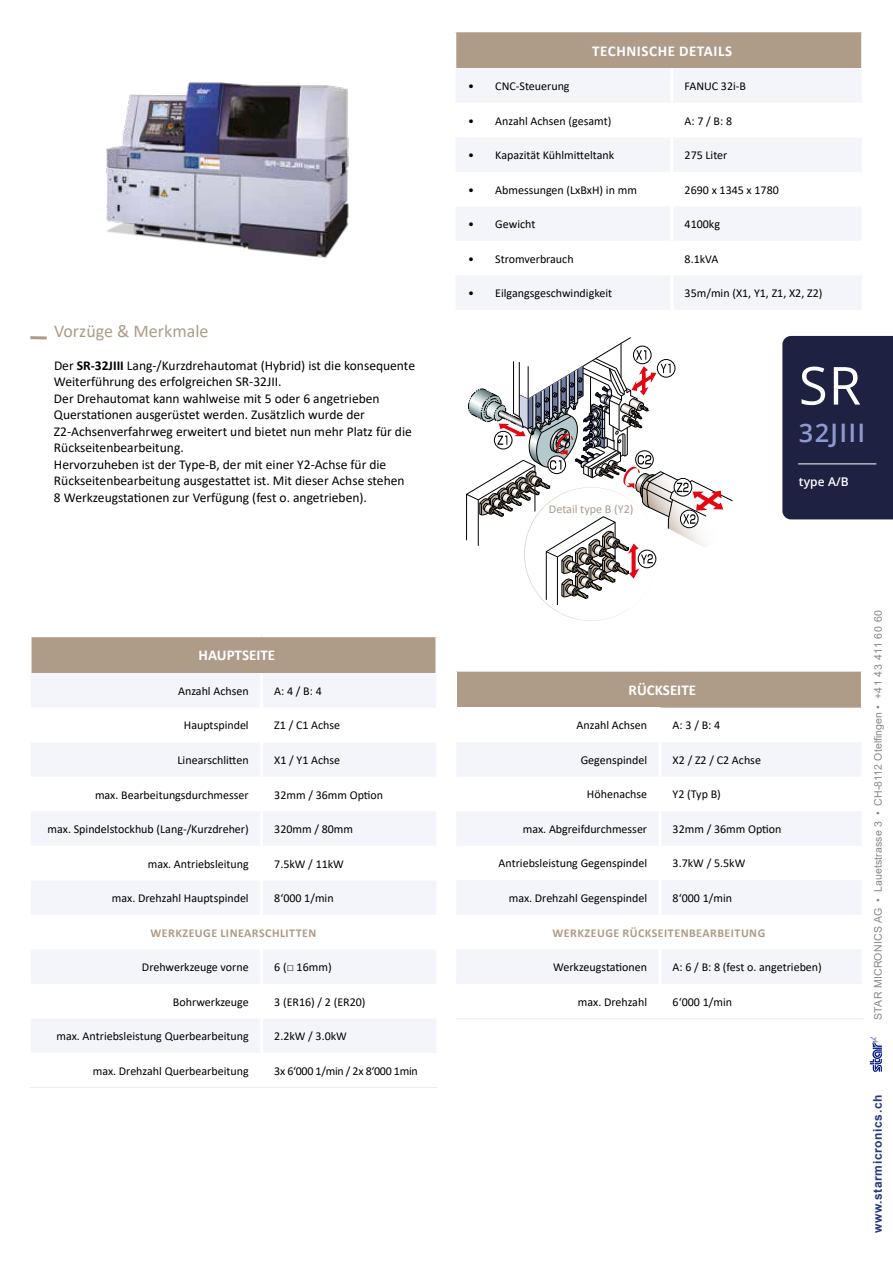
<style>
.page{position:relative;width:893px;height:1263px;background:#fff}
.page>*{position:absolute;margin:0;border:0;box-sizing:border-box;transform-origin:0 0}
.t1{font:52.5px "Open Sans";color:#fff}
.t2{font:600 25.5px "Open Sans";letter-spacing:.05em;color:#8e99cd}
.t3{font:18px "Calibri";color:#ae9b88}
.t4{font:700 15px "Calibri";color:#fff}
.t5{font:700 15px "Calibri";letter-spacing:.04em;color:#fff}
.t6{font:13.5px/16.5px "Calibri";color:#000}
.t7{font:12.15px "Calibri";color:#af9c89}
.t8{font:12px "Calibri";color:#000}
.t9{font:700 12px "Calibri";letter-spacing:.04em;color:#ae9b88}
.t10{font:12px "Calibri";letter-spacing:-.025em;color:#000}
.t11{font:700 12px "Arial";letter-spacing:.05em;color:#283583}
.t12{font:600 12px "Open Sans";color:#fff}
.t13{font:10.5px "Arial";letter-spacing:.01em;color:#878787}
.s1{font-weight:700}
</style>
<div class="page">
<svg style="left:870px;top:1037px;width:12px;height:35px"></svg>
<div style="left:782px;top:336px;width:111px;height:183px;background:#1e2142"></div>
<hr style="left:798px;top:463px;width:78px;height:1px;background:#fff">
<svg style="left:466px;top:337px;width:267px;height:284px"></svg>
<img style="left:106px;top:82px;width:243px;height:177px">
<div style="left:456px;top:32px;width:406px;height:36px;background:#ae9b88"></div>
<div style="left:456px;top:69px;width:406px;height:241px;background:#f4f5fb"></div>
<svg style="left:456px;top:103px;width:406px;height:172px"></svg>
<hr style="left:670px;top:68px;width:3px;height:35px;background:#fff">
<hr style="left:670px;top:103px;width:3px;height:34px;background:#fff">
<hr style="left:670px;top:137px;width:3px;height:35px;background:#fff">
<hr style="left:670px;top:172px;width:3px;height:34px;background:#fff">
<hr style="left:670px;top:206px;width:3px;height:35px;background:#fff">
<hr style="left:670px;top:241px;width:3px;height:34px;background:#fff">
<hr style="left:670px;top:275px;width:3px;height:35px;background:#fff">
<hr style="left:861px;top:32px;width:2px;height:36px;background:#fff">
<hr style="left:30px;top:336px;width:17px;height:3px;background:#ae9b88">
<hr style="left:455px;top:983px;width:407px;height:1px;background:#ae9b88">
<div style="left:456px;top:671px;width:406px;height:37px;background:#ae9b88"></div>
<svg style="left:456px;top:743px;width:406px;height:241px;fill:#f4f5fb"></svg>
<hr style="left:658px;top:742px;width:3px;height:35px;background:#fff">
<hr style="left:658px;top:777px;width:3px;height:34px;background:#fff">
<hr style="left:658px;top:811px;width:3px;height:35px;background:#fff">
<hr style="left:658px;top:846px;width:3px;height:34px;background:#fff">
<hr style="left:658px;top:880px;width:3px;height:35px;background:#fff">
<hr style="left:658px;top:949px;width:3px;height:35px;background:#fff">
<hr style="left:455px;top:670px;width:205px;height:2px;background:#fff">
<hr style="left:455px;top:672px;width:2px;height:36px;background:#fff">
<hr style="left:660px;top:670px;width:202px;height:2px;background:#fff">
<hr style="left:861px;top:672px;width:1px;height:36px;background:#fff">
<hr style="left:456px;top:1018px;width:407px;height:1px;background:#ae9b88">
<div style="left:31px;top:636px;width:405px;height:37px;background:#ae9b88"></div>
<div style="left:31px;top:674px;width:405px;height:33px;background:#f4f5fb"></div>
<svg style="left:31px;top:743px;width:405px;height:310px;fill:#f4f5fb"></svg>
<hr style="left:260px;top:673px;width:3px;height:35px;background:#fff">
<hr style="left:260px;top:742px;width:3px;height:35px;background:#fff">
<hr style="left:260px;top:777px;width:3px;height:34px;background:#fff">
<hr style="left:260px;top:811px;width:3px;height:35px;background:#fff">
<hr style="left:260px;top:846px;width:3px;height:34px;background:#fff">
<hr style="left:260px;top:880px;width:3px;height:35px;background:#fff">
<hr style="left:260px;top:949px;width:3px;height:35px;background:#fff">
<hr style="left:260px;top:984px;width:3px;height:34px;background:#fff">
<hr style="left:260px;top:1018px;width:3px;height:35px;background:#fff">
<hr style="left:30px;top:636px;width:231px;height:1px;background:#fff">
<hr style="left:30px;top:637px;width:2px;height:36px;background:#fff">
<hr style="left:261px;top:636px;width:176px;height:1px;background:#fff">
<hr style="left:435px;top:637px;width:2px;height:36px;background:#fff">
<hr style="left:30px;top:1087px;width:407px;height:1px;background:#ae9b88">
<h3 class="t3" style="left:54px;top:318px;width:156px">Vorzüge &amp; Merkmale</h3>
<p class="t6" style="left:54px;top:357px;width:363px">Der <span class="s1">SR-32JIII</span> Lang-/Kurzdrehautomat (Hybrid) ist die konsequente Weiterführung des erfolgreichen SR-32JII.<br>Der Drehautomat kann wahlweise mit 5 oder 6 angetrieben Querstationen ausgerüstet werden. Zusätzlich wurde der Z2-Achsenverfahrweg erweitert und bietet nun mehr Platz für die Rückseitenbearbeitung.<br>Hervorzuheben ist der Type-B, der mit einer Y2-Achse für die Rückseitenbearbeitung ausgestattet ist. Mit dieser Achse stehen<br>8 Werkzeugstationen zur Verfügung (fest o. angetrieben).</p>
<p class="t4" style="left:199px;top:645px;width:78px">HAUPTSEITE</p>
<p class="t8" style="left:178px;top:683px;width:72px">Anzahl Achsen</p>
<p class="t8" style="left:274px;top:683px;width:49px">A: 4 / B: 4</p>
<p class="t8" style="left:184px;top:717px;width:66px">Hauptspindel</p>
<p class="t8" style="left:274px;top:717px;width:67px">Z1 / C1 Achse</p>
<p class="t8" style="left:178px;top:752px;width:73px">Linearschlitten</p>
<p class="t8" style="left:274px;top:752px;width:67px">X1 / Y1 Achse</p>
<p class="t8" style="left:95px;top:786px;width:155px">max. Bearbeitungsdurchmesser</p>
<p class="t8" style="left:274px;top:786px;width:110px">32mm / 36mm Option</p>
<p class="t8" style="left:48px;top:821px;width:203px">max. Spindelstockhub (Lang-/Kurzdreher)</p>
<p class="t8" style="left:274px;top:821px;width:80px">320mm / 80mm</p>
<p class="t8" style="left:148px;top:855px;width:102px">max. Antriebsleitung</p>
<p class="t8" style="left:274px;top:855px;width:71px">7.5kW / 11kW</p>
<p class="t8" style="left:112px;top:890px;width:138px">max. Drehzahl Hauptspindel</p>
<p class="t8" style="left:274px;top:890px;width:61px">8‘000 1/min</p>
<p class="t9" style="left:151px;top:924px;width:167px">WERKZEUGE LINEARSCHLITTEN</p>
<p class="t8" style="left:142px;top:959px;width:108px">Drehwerkzeuge vorne</p>
<p class="t8" style="left:274px;top:959px;width:59px">6 (□ 16mm)</p>
<p class="t8" style="left:173px;top:993px;width:77px">Bohrwerkzeuge</p>
<p class="t8" style="left:274px;top:993px;width:93px">3 (ER16) / 2 (ER20)</p>
<p class="t8" style="left:56px;top:1028px;width:194px">max. Antriebsleistung Querbearbeitung</p>
<p class="t8" style="left:274px;top:1028px;width:74px">2.2kW / 3.0kW</p>
<p class="t8" style="left:93px;top:1062px;width:157px">max. Drehzahl Querbearbeitung</p>
<p class="t10" style="left:274px;top:1062px;width:145px">3x 6‘000 1/min / 2x 8‘000 1min</p>
<p class="t5" style="left:592px;top:40px;width:141px">TECHNISCHE DETAILS</p>
<p class="t8" style="left:468px;top:78px;width:103px">• CNC-Steuerung</p>
<p class="t8" style="left:685px;top:78px;width:63px">FANUC 32i-B</p>
<p class="t8" style="left:468px;top:112px;width:145px">• Anzahl Achsen (gesamt)</p>
<p class="t8" style="left:685px;top:112px;width:49px">A: 7 / B: 8</p>
<p class="t8" style="left:468px;top:147px;width:147px">• Kapazität Kühlmitteltank</p>
<p class="t8" style="left:685px;top:147px;width:44px">275 Liter</p>
<p class="t8" style="left:468px;top:181px;width:170px">• Abmessungen (LxBxH) in mm</p>
<p class="t8" style="left:685px;top:181px;width:96px">2690 x 1345 x 1780</p>
<p class="t8" style="left:468px;top:216px;width:69px">• Gewicht</p>
<p class="t8" style="left:685px;top:216px;width:37px">4100kg</p>
<p class="t8" style="left:468px;top:250px;width:107px">• Stromverbrauch</p>
<p class="t8" style="left:685px;top:250px;width:35px">8.1kVA</p>
<p class="t8" style="left:468px;top:285px;width:145px">• Eilgangsgeschwindigkeit</p>
<p class="t8" style="left:685px;top:285px;width:139px">35m/min (X1, Y1, Z1, X2, Z2)</p>
<h1 class="t1" style="left:799px;top:350px;width:64px">SR</h1>
<h2 class="t2" style="left:799px;top:415px;width:68px">32JIII</h2>
<p class="t7" style="left:549px;top:501px;width:86px">Detail type B (Y2)</p>
<p class="t12" style="left:799px;top:474px;width:52px">type A/B</p>
<p class="t4" style="left:629px;top:679px;width:69px">RÜCKSEITE</p>
<p class="t8" style="left:576px;top:717px;width:72px">Anzahl Achsen</p>
<p class="t8" style="left:673px;top:717px;width:49px">A: 3 / B: 4</p>
<p class="t8" style="left:581px;top:752px;width:68px">Gegenspindel</p>
<p class="t8" style="left:673px;top:752px;width:90px">X2 / Z2 / C2 Achse</p>
<p class="t8" style="left:587px;top:786px;width:62px">Höhenachse</p>
<p class="t8" style="left:673px;top:786px;width:50px">Y2 (Typ B)</p>
<p class="t8" style="left:523px;top:821px;width:126px">max. Abgreifdurchmesser</p>
<p class="t8" style="left:673px;top:821px;width:110px">32mm / 36mm Option</p>
<p class="t8" style="left:499px;top:855px;width:150px">Antriebsleistung Gegenspindel</p>
<p class="t8" style="left:673px;top:855px;width:74px">3.7kW / 5.5kW</p>
<p class="t8" style="left:509px;top:890px;width:140px">max. Drehzahl Gegenspindel</p>
<p class="t8" style="left:673px;top:890px;width:61px">8‘000 1/min</p>
<p class="t9" style="left:553px;top:924px;width:214px">WERKZEUGE RÜCKSEITENBEARBEITUNG</p>
<p class="t8" style="left:553px;top:959px;width:95px">Werkzeugstationen</p>
<p class="t8" style="left:673px;top:959px;width:151px">A: 6 / B: 8 (fest o. angetrieben)</p>
<p class="t8" style="left:578px;top:993px;width:71px">max. Drehzahl</p>
<p class="t8" style="left:673px;top:993px;width:61px">6‘000 1/min</p>
<p class="t13" style="left:871px;top:1020px;width:411px;rotate:-90deg">STAR MICRONICS AG • Lauetstrasse 3 • CH-8112 Otelfingen • +41 43 411 60 60</p>
<p class="t11" style="left:869px;top:1233px;width:140px;rotate:-90deg">www.starmicronics.ch</p>
</div>
